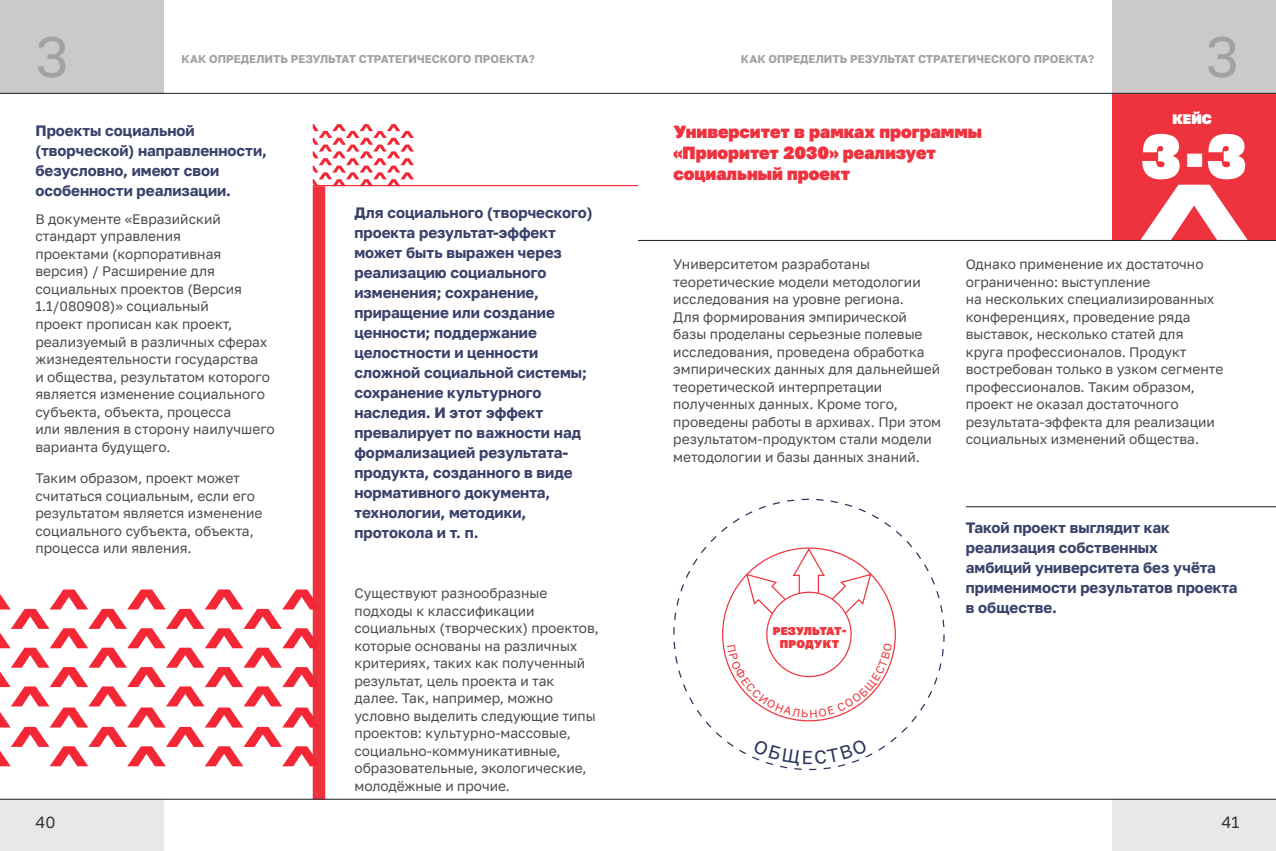
<style>
.page{position:relative;width:1276px;height:851px;background:#fff}
.page>*{position:absolute;margin:0;border:0;box-sizing:border-box;transform-origin:0 0}
.TXT{font:900 62.25px "Golos Text";color:#fff}
.t1{font:57.25px "Golos Text";color:#a3a1a1}
.CASE_ZAG{font:900 17.5px/21px "Golos Text";color:#ee333e}
.t2{font:16.25px "Golos Text";color:#36393e}
.LID{font:700 15px/20px "Golos Text";color:#3a426a}
.TXT-2{font:13.75px/17.5px "Golos Text";color:#4b4c4d}
.TXT-3{font:900 13.75px "Golos Text";color:#fff}
.t3{font:700 11.25px "Golos Text";color:#a3a1a1}
.t4{font:900 11.25px/13.5px "Golos Text";letter-spacing:.015em;color:#ef373f;text-align:center}
</style>
<div class="page">
<div style="left:1112px;top:93px;width:164px;height:148px;background:#ee333e"></div>
<svg style="left:1140px;top:185px;width:108px;height:55px"></svg>
<hr style="left:638px;top:240px;width:638px;height:1px;background:#231f20">
<hr style="left:965px;top:506px;width:311px;height:1px;background:#231f20">
<hr style="left:313px;top:185px;width:325px;height:1px;background:#ee333e">
<div style="left:313px;top:186px;width:12px;height:613px;background:#ee333e"></div>
<svg style="left:0;top:589px;width:319px;height:177px"></svg>
<svg style="left:313px;top:124px;width:101px;height:62px"></svg>
<svg style="left:745px;top:549px;width:127px;height:78px"></svg>
<div style="left:767px;top:592px;width:84px;height:84px;background:#fff;border-radius:50%"></div>
<div style="left:1112px;top:799px;width:164px;height:51px;background:#e8e8e7"></div>
<div style="left:1112px;top:0;width:164px;height:94px;background:#ccc9c9"></div>
<div style="left:0;top:799px;width:164px;height:51px;background:#e8e8e7"></div>
<div style="left:0;top:0;width:164px;height:94px;background:#ccc9c9"></div>
<hr style="left:0;top:798px;width:638px;height:1px;background:#231f20">
<hr style="left:0;top:93px;width:638px;height:1px;background:#231f20">
<hr style="left:638px;top:798px;width:638px;height:1px;background:#231f20">
<hr style="left:638px;top:93px;width:638px;height:1px;background:#231f20">
<svg style="left:727px;top:643px;width:165px;height:74px"></svg>
<svg style="left:753px;top:756px;width:114px;height:10px"></svg>
<h2 class="t1" style="left:35px;top:22px;width:35px">3</h2>
<p class="t3" style="left:182px;top:53px;width:355px">КАК ОПРЕДЕЛИТЬ РЕЗУЛЬТАТ СТРАТЕГИЧЕСКОГО ПРОЕКТА?</p>
<p class="t3" style="left:741px;top:53px;width:355px">КАК ОПРЕДЕЛИТЬ РЕЗУЛЬТАТ СТРАТЕГИЧЕСКОГО ПРОЕКТА?</p>
<h2 class="t1" style="left:1205px;top:22px;width:35px">3</h2>
<p class="LID" style="left:35px;top:120px;width:233px">Проекты социальной (творческой) направленности, безусловно, имеют свои особенности реализации.</p>
<p class="TXT-2" style="left:35px;top:210px;width:241px">В документе «Евразийский стандарт управления<br>проектами (корпоративная версия) / Расширение для социальных проектов (Версия<br>1.1/080908)» социальный<br>проект прописан как проект, реализуемый в различных сферах жизнедеятельности государства<br>и общества, результатом которого является изменение социального субъекта, объекта, процесса<br>или явления в сторону наилучшего варианта будущего.</p>
<p class="TXT-2" style="left:35px;top:469px;width:228px">Таким образом, проект может считаться социальным, если его результатом является изменение социального субъекта, объекта, процесса или явления.</p>
<p class="LID" style="left:354px;top:203px;width:240px">Для социального (творческого) проекта результат-эффект может быть выражен через реализацию социального изменения; сохранение, приращение или создание ценности; поддержание целостности и ценности сложной социальной системы; сохранение культурного наследия. И этот эффект превалирует по важности над формализацией результата&shy;продукта, созданного в виде нормативного документа, технологии, методики, протокола и т. п.</p>
<p class="TXT-2" style="left:354px;top:584px;width:246px">Существуют разнообразные подходы к классификации социальных (творческих) проектов, которые основаны на различных критериях, таких как полученный результат, цель проекта и так далее. Так, например, можно условно выделить следующие типы проектов: культурно-массовые, социально-коммуникативные, образовательные, экологические, молодёжные и прочие.</p>
<p class="CASE_ZAG" style="left:673px;top:121px;width:310px">Университет в рамках программы «Приоритет 2030» реализует социальный проект</p>
<p class="TXT-3" style="left:1172px;top:111px;width:41px">КЕЙС</p>
<p class="TXT" style="left:1141px;top:119px;width:108px">3-3</p>
<p class="TXT-2" style="left:673px;top:255px;width:269px">Университетом разработаны теоретические модели методологии исследования на уровне региона.<br>Для формирования эмпирической базы проделаны серьезные полевые исследования, проведена обработка эмпирических данных для дальнейшей теоретической интерпретации полученных данных. Кроме того, проведены работы в архивах. При этом результатом-продуктом стали модели методологии и базы данных знаний.</p>
<p class="TXT-2" style="left:965px;top:255px;width:259px">Однако применение их достаточно ограниченно: выступление<br>на нескольких специализированных конференциях, проведение ряда выставок, несколько статей для круга профессионалов. Продукт востребован только в узком сегменте профессионалов. Таким образом, проект не оказал достаточного результата-эффекта для реализации социальных изменений общества.</p>
<p class="t4" style="left:772px;top:623px;width:75px">РЕЗУЛЬТАТ-<br>ПРОДУКТ</p>
<p class="LID" style="left:966px;top:517px;width:273px">Такой проект выглядит как реализация собственных<br>амбиций университета без учёта применимости результатов проекта в обществе.</p>
<p class="t2" style="left:35px;top:812px;width:21px">40</p>
<p class="t2" style="left:1221px;top:812px;width:19px">41</p>
</div>
